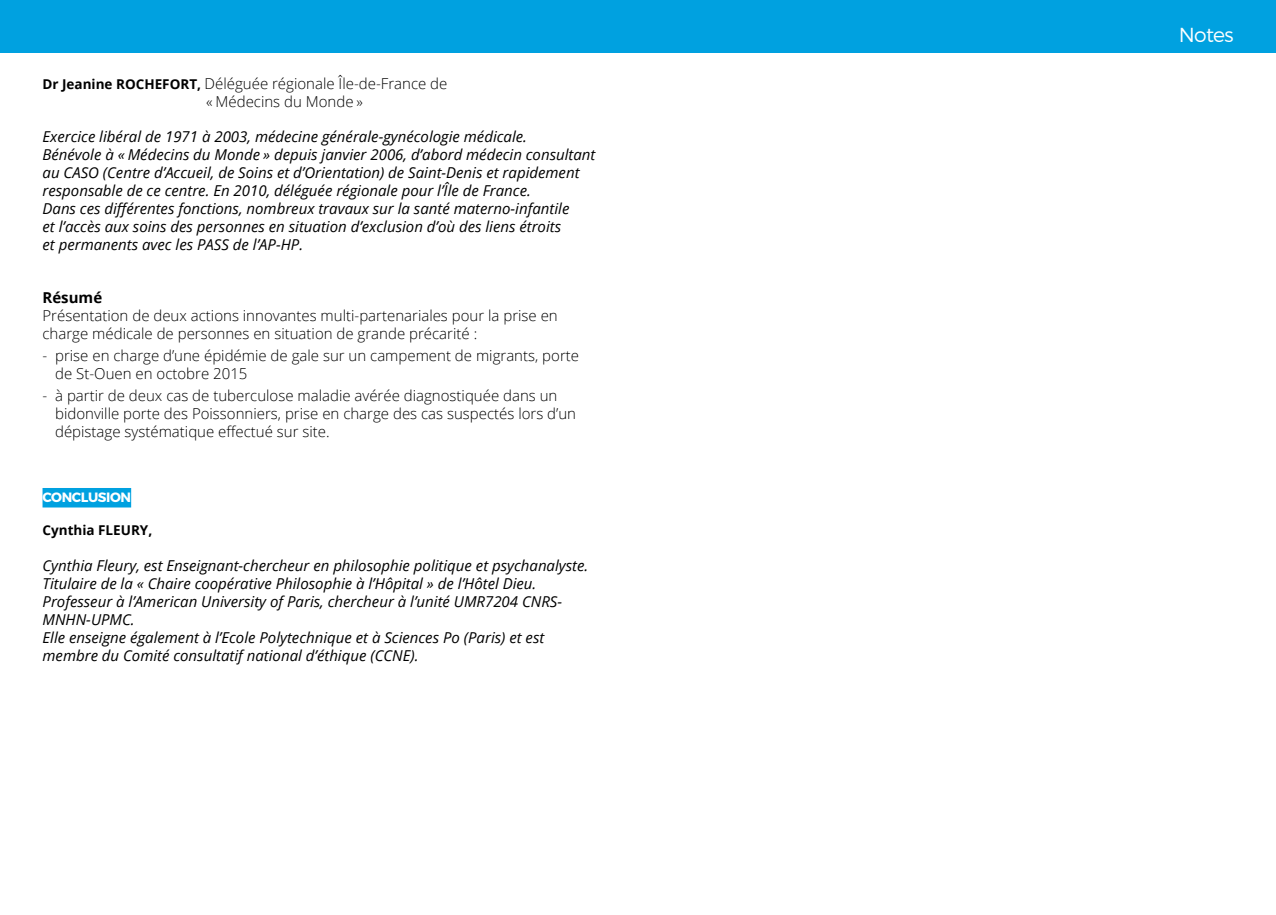
<style>
.page{position:relative;width:1276px;height:915px;background:#fff}
.page>*{position:absolute;margin:0;border:0;box-sizing:border-box;transform-origin:0 0}
.t1{font:300 20.25px "Montserrat";letter-spacing:-.03em;color:#fff}
.t2{font:italic 15px/18px "Open Sans";color:#000}
.t3{font:300 15px/18px "Open Sans";color:#000}
.t4{font:700 15px "Open Sans";color:#000}
.t5{font:700 13.5px "Open Sans";color:#000}
.t6{font:700 13.5px "Montserrat";letter-spacing:-.03em;color:#fff}
.s1{font-weight:700;font-size:13.5px}
</style>
<div class="page">
<div style="left:0;top:0;width:1276px;height:52px;background:#00a1e0"></div>
<div style="left:43px;top:488px;width:88px;height:19px;background:#00a1e0"></div>
<p class="t3" style="left:206px;top:74px;width:243px;text-indent:-164px"><span class="s1">Dr Jeanine ROCHEFORT,</span> Déléguée régionale Île-de-France de « Médecins du Monde »</p>
<p class="t2" style="left:43px;top:127px;width:554px">Exercice libéral de 1971 à 2003, médecine générale-gynécologie médicale.<br>Bénévole à « Médecins du Monde » depuis janvier 2006, d’abord médecin consultant au CASO (Centre d’Accueil, de Soins et d’Orientation) de Saint-Denis et rapidement responsable de ce centre. En 2010, déléguée régionale pour l’Île de France.<br>Dans ces différentes fonctions, nombreux travaux sur la santé materno-infantile<br>et l’accès aux soins des personnes en situation d’exclusion d’où des liens étroits<br>et permanents avec les PASS de l’AP-HP.</p>
<p class="t4" style="left:43px;top:286px;width:61px">Résumé</p>
<p class="t3" style="left:43px;top:306px;width:517px">Présentation de deux actions innovantes multi-partenariales pour la prise en charge médicale de personnes en situation de grande précarité :</p>
<p class="t3" style="left:55px;top:346px;width:525px;text-indent:-13px">- prise en charge d’une épidémie de gale sur un campement de migrants, porte de St-Ouen en octobre 2015</p>
<p class="t3" style="left:55px;top:386px;width:522px;text-indent:-13px">- à partir de deux cas de tuberculose maladie avérée diagnostiquée dans un bidonville porte des Poissonniers, prise en charge des cas suspectés lors d’un dépistage systématique effectué sur site.</p>
<p class="t6" style="left:43px;top:489px;width:90px">CONCLUSION</p>
<p class="t5" style="left:43px;top:520px;width:111px">Cynthia FLEURY,</p>
<p class="t2" style="left:43px;top:555px;width:547px">Cynthia Fleury, est Enseignant-chercheur en philosophie politique et psychanalyste.<br>Titulaire de la « Chaire coopérative Philosophie à l’Hôpital » de l’Hôtel Dieu.<br>Professeur à l’American University of Paris, chercheur à l’unité UMR7204 CNRS-MNHN-UPMC.<br>Elle enseigne également à l’Ecole Polytechnique et à Sciences Po (Paris) et est membre du Comité consultatif national d’éthique (CCNE).</p>
<h1 class="t1" style="left:1178px;top:22px;width:56px">Notes</h1>
</div>
